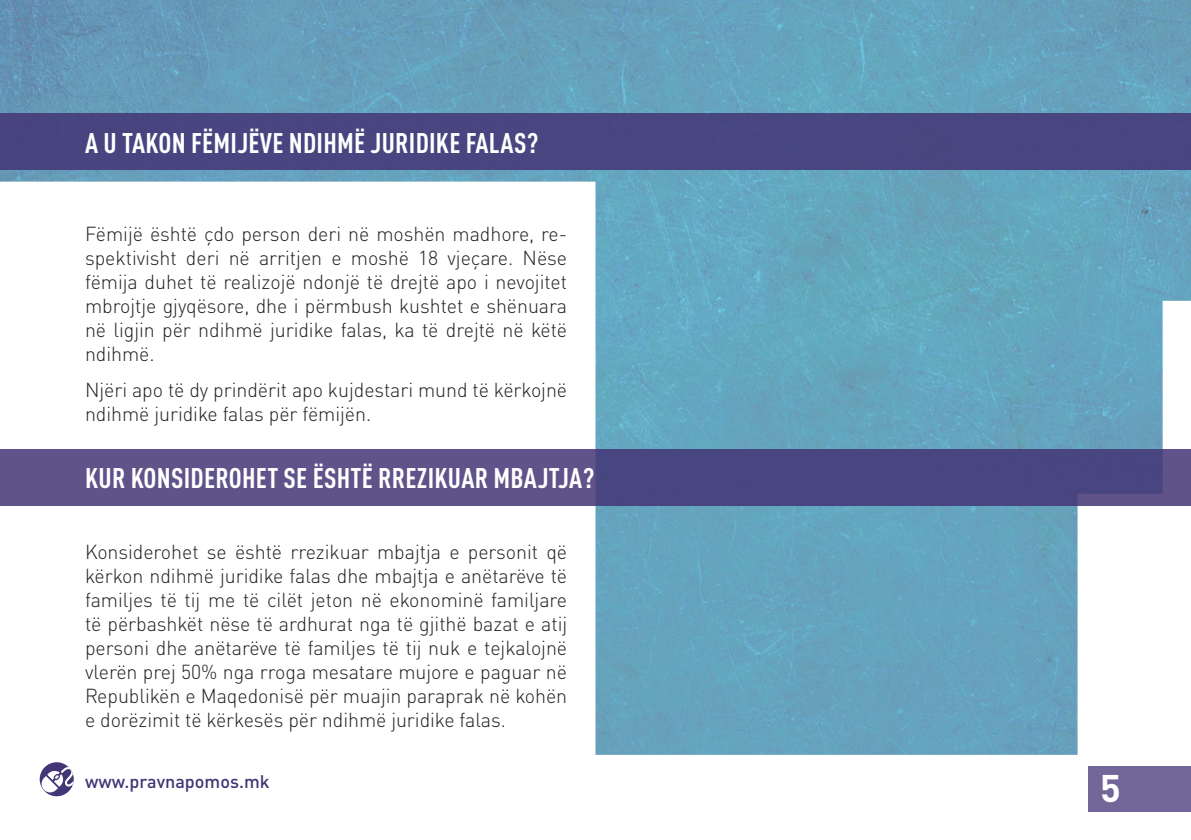
<style>
.page{position:relative;width:1191px;height:840px;background:#fff}
.page>*{position:absolute;margin:0;border:0;box-sizing:border-box;transform-origin:0 0}
.t1{font:700 38px "DIN Pro";color:#fff}
.Title_Right{font:700 condensed 28px "DIN Pro";letter-spacing:.01em;color:#fff}
.Text{font:300 20px/24px "DIN Pro";letter-spacing:-.005em;color:#231f20;text-align:justify}
.t2{font:500 18px "DIN Pro";color:#433576}
</style>
<div class="page">
<img style="left:0;top:0;width:1191px;height:754px">
<svg style="left:40px;top:761px;width:34px;height:34px"></svg>
<svg style="left:41px;top:764px;width:33px;height:28px"></svg>
<div style="left:0;top:113px;width:1191px;height:57px;background:#484581"></div>
<div style="left:0;top:449px;width:1191px;height:56px;background:linear-gradient(to bottom,#534c85,#554d86)"></div>
<div style="left:1089px;top:765px;width:102px;height:46px;background:#726798"></div>
<p class="Title_Right" style="left:85px;top:121px;width:455px">A U TAKON FËMIJËVE NDIHMË JURIDIKE FALAS?</p>
<p class="Text" style="left:85px;top:220px;width:483px">Fëmijë është çdo person deri në moshën madhore, re&shy;spektivisht deri në arritjen e moshë 18 vjeçare. Nëse fëmija duhet të realizojë ndonjë të drejtë apo i nevojitet mbrojtje gjyqësore, dhe i përmbush kushtet e shënuara në ligjin për ndihmë juridike falas, ka të drejtë në këtë ndihmë.</p>
<p class="Text" style="left:85px;top:375px;width:483px">Njëri apo të dy prindërit apo kujdestari mund të kërkojnë ndihmë juridike falas për fëmijën.</p>
<p class="Title_Right" style="left:85px;top:456px;width:511px">KUR KONSIDEROHET SE ËSHTË RREZIKUAR MBAJTJA?</p>
<p class="Text" style="left:85px;top:538px;width:483px">Konsiderohet se është rrezikuar mbajtja e personit që kërkon ndihmë juridike falas dhe mbajtja e anëtarëve të familjes të tij me të cilët jeton në ekonominë familjare të përbashkët nëse të ardhurat nga të gjithë bazat e atij personi dhe anëtarëve të familjes të tij nuk e tejkalojnë vlerën prej 50% nga rroga mesatare mujore e paguar në Republikën e Maqedonisë për muajin paraprak në kohën e dorëzimit të kërkesës për ndihmë juridike falas.</p>
<p class="t2" style="left:85px;top:766px;width:186px">www.pravnapomos.mk</p>
<h1 class="t1" style="left:1100px;top:756px;width:22px">5</h1>
</div>
